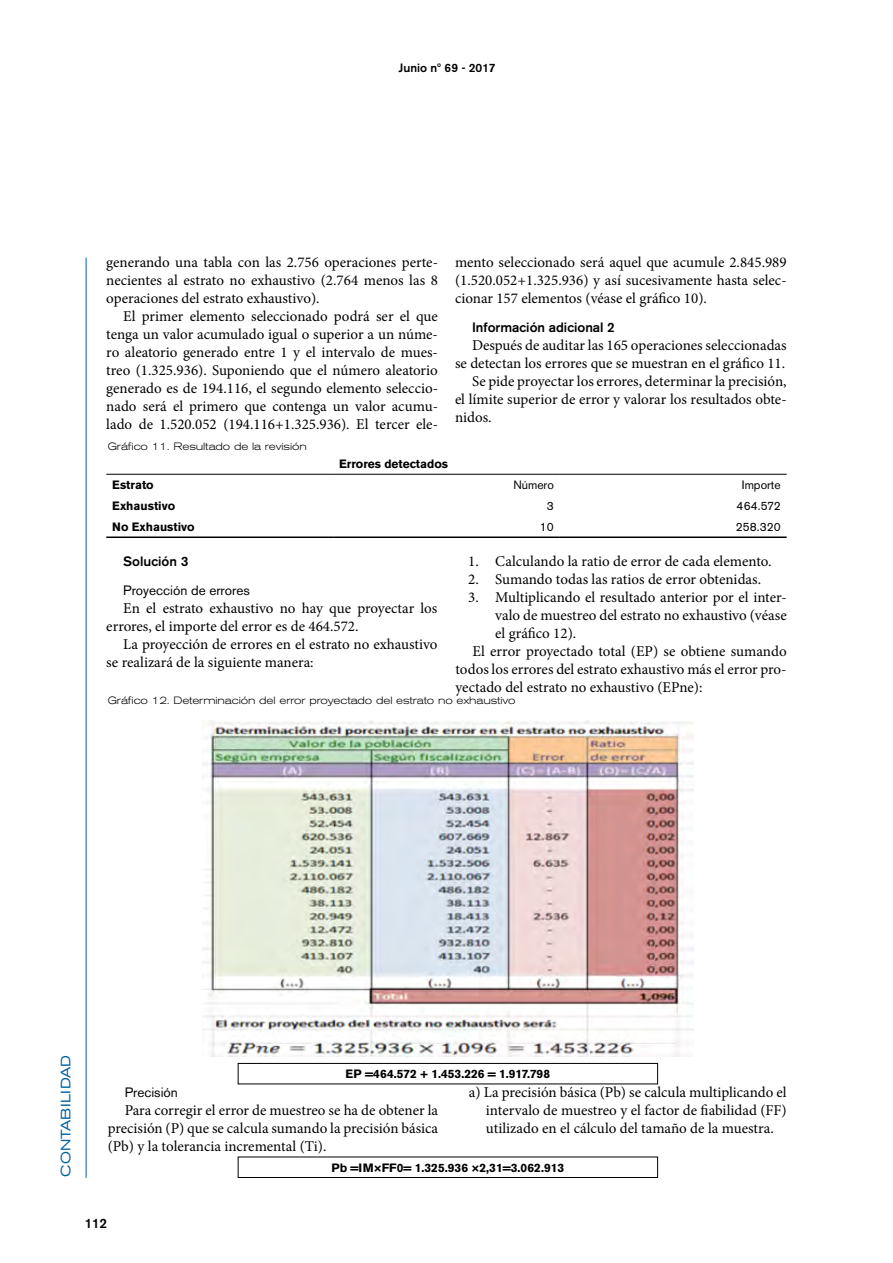
<style>
.page{position:relative;width:893px;height:1263px;background:#fff}
.page>*{position:absolute;margin:0;border:0;box-sizing:border-box;transform-origin:0 0}
.t1{font:15px/18px "Minion Pro";color:#000;text-align:justify}
.t2{font:500 13.5px "Akzidenz Grotesk BE";color:#000}
.t3{font:13.5px "Akzidenz Grotesk BE";color:#000}
.t4{font:expanded 13.5px "Akzidenz Grotesk BE";letter-spacing:.015em;color:#0061a1}
.t5{font:700 12px "Akzidenz Grotesk BE";color:#000}
.t6{font:12px "Akzidenz Grotesk BE";color:#000}
.t7{font:500 12px "Akzidenz Grotesk BE";color:#000}
.t8{font:300 expanded 10.5px "Akzidenz Grotesk BE";letter-spacing:-.01em;color:#000}
</style>
<div class="page">
<hr style="left:86px;top:258px;width:1px;height:920px;background:#0061a1">
<hr style="left:106px;top:474px;width:227px;height:1px;background:#000">
<hr style="left:333px;top:474px;width:227px;height:1px;background:#000">
<hr style="left:560px;top:474px;width:227px;height:1px;background:#000">
<hr style="left:106px;top:536px;width:227px;height:2px;background:#000">
<hr style="left:333px;top:536px;width:227px;height:2px;background:#000">
<hr style="left:560px;top:536px;width:227px;height:2px;background:#000">
<img style="left:203px;top:720px;width:490px;height:337px">
<div style="left:238px;top:1156px;width:420px;height:22px;border:1px solid #000"></div>
<div style="left:238px;top:1063px;width:420px;height:21px;border:1px solid #000"></div>
<p class="t7" style="left:399px;top:61px;width:98px">Junio nº 69 - 2017</p>
<p class="t1" style="left:106px;top:254px;width:333px">generando una tabla con las 2.756 operaciones perte&shy;necientes al estrato no exhaustivo (2.764 menos las 8 operaciones del estrato exhaustivo).</p>
<p class="t1" style="left:106px;top:308px;width:333px;text-indent:17px">El primer elemento seleccionado podrá ser el que tenga un valor acumulado igual o superior a un núme&shy;ro aleatorio generado entre 1 y el intervalo de mues&shy;treo (1.325.936). Suponiendo que el número aleatorio generado es de 194.116, el segundo elemento seleccio&shy;nado será el primero que contenga un valor acumu&shy;lado de 1.520.052 (194.116+1.325.936). El tercer ele-</p>
<p class="t8" style="left:108px;top:440px;width:201px">Gráfico 11. Resultado de la revisión</p>
<p class="t1" style="left:455px;top:254px;width:333px">mento seleccionado será aquel que acumule 2.845.989 (1.520.052+1.325.936) y así sucesivamente hasta selec&shy;cionar 157 elementos (véase el gráfico 10).</p>
<p class="t2" style="left:472px;top:319px;width:144px">Información adicional 2</p>
<p class="t1" style="left:472px;top:337px;width:316px">Después de auditar las 165 operaciones seleccionadas</p>
<p class="t1" style="left:455px;top:355px;width:332px">se detectan los errores que se muestran en el gráfico 11.</p>
<p class="t1" style="left:472px;top:373px;width:316px">Se pide proyectar los errores, determinar la precisión,</p>
<p class="t1" style="left:455px;top:391px;width:333px">el límite superior de error y valorar los resultados obte-</p>
<p class="t1" style="left:455px;top:409px;width:38px">nidos.</p>
<p class="t5" style="left:339px;top:457px;width:110px">Errores detectados</p>
<p class="t5" style="left:112px;top:478px;width:43px">Estrato</p>
<p class="t6" style="left:513px;top:478px;width:42px">Número</p>
<p class="t6" style="left:742px;top:478px;width:40px">Importe</p>
<p class="t5" style="left:112px;top:499px;width:64px">Exhaustivo</p>
<p class="t6" style="left:547px;top:499px;width:8px">3</p>
<p class="t6" style="left:736px;top:499px;width:46px">464.572</p>
<p class="t5" style="left:112px;top:520px;width:84px">No Exhaustivo</p>
<p class="t6" style="left:540px;top:520px;width:15px">10</p>
<p class="t6" style="left:736px;top:520px;width:46px">258.320</p>
<p class="t2" style="left:123px;top:553px;width:66px">Solución 3</p>
<p class="t3" style="left:123px;top:582px;width:128px">Proyección de errores</p>
<p class="t1" style="left:106px;top:599px;width:333px;text-indent:17px">En el estrato exhaustivo no hay que proyectar los errores, el importe del error es de 464.572.</p>
<p class="t1" style="left:106px;top:635px;width:333px;text-indent:17px">La proyección de errores en el estrato no exhaustivo se realizará de la siguiente manera:</p>
<p class="t1" style="left:468px;top:552px;width:305px">1. Calculando la ratio de error de cada elemento.</p>
<p class="t1" style="left:468px;top:570px;width:294px">2. Sumando todas las ratios de error obtenidas.</p>
<p class="t1" style="left:468px;top:588px;width:320px">3. Multiplicando el resultado anterior por el inter-</p>
<p class="t1" style="left:495px;top:606px;width:293px">valo de muestreo del estrato no exhaustivo (véase</p>
<p class="t1" style="left:495px;top:624px;width:83px">el gráfico 12).</p>
<p class="t1" style="left:472px;top:642px;width:316px">El error proyectado total (EP) se obtiene sumando</p>
<p class="t1" style="left:455px;top:660px;width:333px">todos los errores del estrato exhaustivo más el error pro-</p>
<p class="t1" style="left:455px;top:678px;width:249px">yectado del estrato no exhaustivo (EPne):</p>
<p class="t8" style="left:108px;top:694px;width:409px">Gráfico 12. Determinación del error proyectado del estrato no exhaustivo</p>
<p class="t4" style="left:58px;top:1177px;width:124px;rotate:-90deg">CONTABILIDAD</p>
<p class="t5" style="left:345px;top:1067px;width:206px">EP =464.572 + 1.453.226 = 1.917.798</p>
<p class="t1" style="left:486px;top:1083px;width:302px;text-indent:-17px">a) La precisión básica (Pb) se calcula multiplicando el intervalo de muestreo y el factor de fiabilidad (FF) utilizado en el cálculo del tamaño de la muestra.</p>
<p class="t5" style="left:331px;top:1160px;width:234px">Pb =IM×FF0= 1.325.936 ×2,31=3.062.913</p>
<p class="t3" style="left:125px;top:1084px;width:55px">Precisión</p>
<p class="t1" style="left:108px;top:1101px;width:332px;text-indent:17px">Para corregir el error de muestreo se ha de obtener la precisión (P) que se calcula sumando la precisión básica (Pb) y la tolerancia incremental (Ti).</p>
<p class="t2" style="left:85px;top:1215px;width:24px">112</p>
</div>
